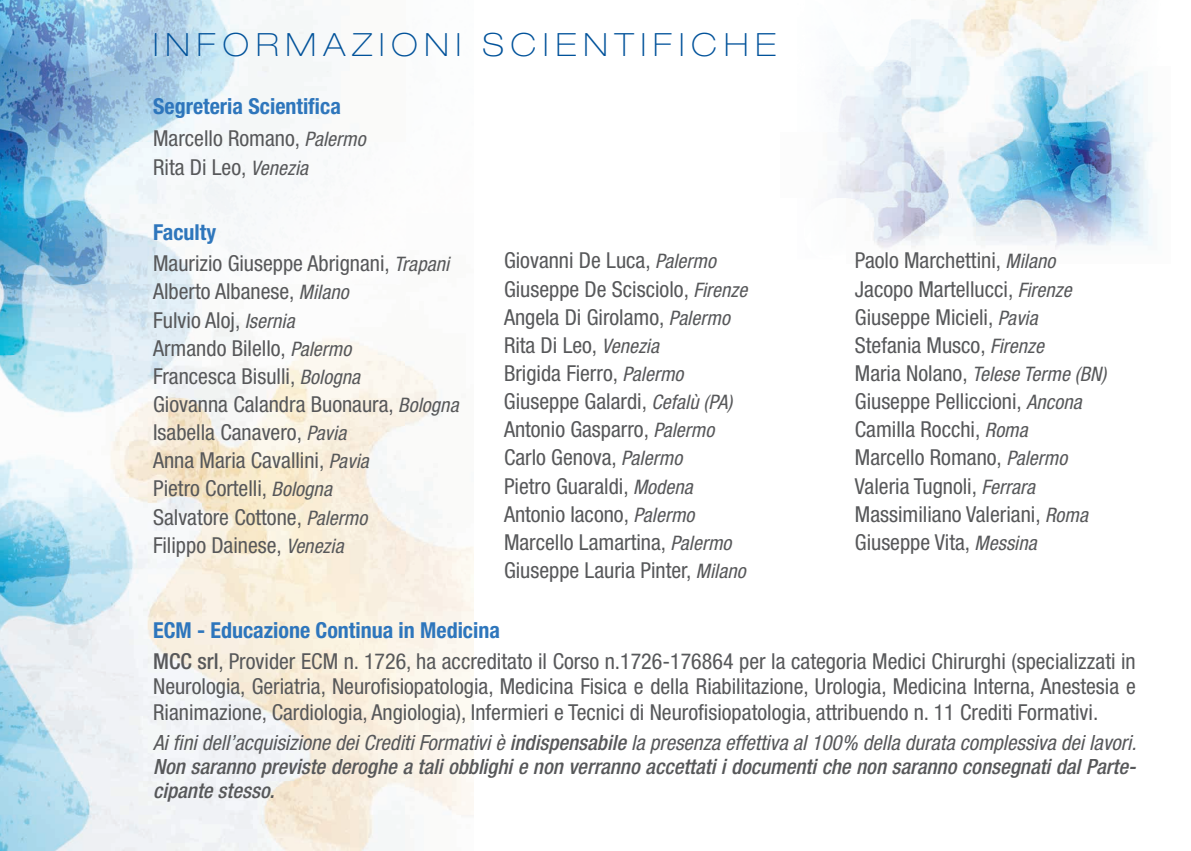
<style>
.page{position:relative;width:1191px;height:851px;background:#fff}
.page>*{position:absolute;margin:0;border:0;box-sizing:border-box;transform-origin:0 0}
.t1{font:100 expanded 32px "Helvetica Neue";letter-spacing:.22em;color:#01529a}
.t2{font:condensed 22px/28.2px "Helvetica Neue";color:#57585a}
.t3{font:700 condensed 22px/32px "Helvetica Neue";color:#2e76bc}
.t4{font:italic 500 condensed 21px/24.2px "Helvetica Neue";color:#57585a;text-align:justify}
.t5{font:italic condensed 20px "Helvetica Neue";letter-spacing:.005em;color:#57585a}
.s1{font-weight:400;color:#57585a}
.s2{font-weight:400;font-style:italic;font-size:20px;color:#57585a}
.s3{font-style:italic;font-size:20px}
.s4{font-weight:700;color:#2e76bc}
.s5{font-style:normal;font-size:22px}
.s6{font-weight:500}
.s7{font-weight:400}
</style>
<div class="page">
<img style="left:828px;top:0;width:325px;height:249px">
<img style="left:0;top:0;width:473px;height:850px">
<h1 class="t1" style="left:153px;top:26px;width:624px">INFORMAZIONI SCIENTIFICHE</h1>
<p class="t3" style="left:153px;top:89px;width:214px">Segreteria Scientifica<br><span class="s1">Marcello Romano,</span> <span class="s2">Palermo</span></p>
<p class="t2" style="left:153px;top:153px;width:156px">Rita Di Leo, <span class="s3">Venezia</span></p>
<p class="t2" style="left:153px;top:217px;width:297px;line-height:31px"><span class="s4">Faculty<br></span>Maurizio Giuseppe Abrignani, <span class="s3">Trapani</span></p>
<p class="t2" style="left:153px;top:277px;width:307px">Alberto Albanese, <span class="s3">Milano<br></span>Fulvio Aloj, <span class="s3">Isernia<br></span>Armando Bilello, <span class="s3">Palermo<br></span>Francesca Bisulli, <span class="s3">Bologna<br></span>Giovanna Calandra Buonaura, <span class="s3">Bologna<br></span>Isabella Canavero, <span class="s3">Pavia<br></span>Anna Maria Cavallini, <span class="s3">Pavia<br></span>Pietro Cortelli, <span class="s3">Bologna<br></span>Salvatore Cottone, <span class="s3">Palermo<br></span>Filippo Dainese, <span class="s3">Venezia</span></p>
<p class="t2" style="left:504px;top:246px;width:245px">Giovanni De Luca, <span class="s3">Palermo<br></span>Giuseppe De Scisciolo, <span class="s3">Firenze<br></span>Angela Di Girolamo, <span class="s3">Palermo<br></span>Rita Di Leo, <span class="s3">Venezia<br></span>Brigida Fierro, <span class="s3">Palermo<br></span>Giuseppe Galardi, <span class="s3">Cefalù (PA)<br></span>Antonio Gasparro, <span class="s3">Palermo<br></span>Carlo Genova, <span class="s3">Palermo<br></span>Pietro Guaraldi, <span class="s3">Modena<br></span>Antonio Iacono, <span class="s3">Palermo<br></span>Marcello Lamartina, <span class="s3">Palermo<br></span>Giuseppe Lauria Pinter, <span class="s3">Milano</span></p>
<p class="t2" style="left:855px;top:246px;width:218px">Paolo Marchettini, <span class="s3">Milano<br></span>Jacopo Martellucci, <span class="s3">Firenze<br></span>Giuseppe Micieli, <span class="s3">Pavia<br></span>Stefania Musco, <span class="s3">Firenze</span></p>
<p class="t5" style="left:855px;top:362px;width:253px"><span class="s5">Maria Nolano,</span> Telese Terme (BN)</p>
<p class="t2" style="left:855px;top:387px;width:235px">Giuseppe Pelliccioni, <span class="s3">Ancona<br></span>Camilla Rocchi, <span class="s3">Roma<br></span>Marcello Romano, <span class="s3">Palermo<br></span>Valeria Tugnoli, <span class="s3">Ferrara<br></span>Massimiliano Valeriani, <span class="s3">Roma<br></span>Giuseppe Vita, <span class="s3">Messina</span></p>
<p class="t2" style="left:153px;top:614px;width:984px;line-height:31px"><span class="s4">ECM - Educazione Continua in Medicina<br></span><span class="s6">MCC srl</span>, Provider ECM n. 1726, ha accreditato il Corso n.1726-176864 per la categoria Medici Chirurghi (specializzati in</p>
<p class="t2" style="left:153px;top:673px;width:984px;line-height:25.4px">Neurologia, Geriatria, Neurofisiopatologia, Medicina Fisica e della Riabilitazione, Urologia, Medicina Interna, Anestesia e<br>Rianimazione, Cardiologia, Angiologia), Infermieri e Tecnici di Neurofisiopatologia, attribuendo n. 11 Crediti Formativi.</p>
<p class="t4" style="left:153px;top:729px;width:984px"><span class="s7">Ai fini dell’acquisizione dei Crediti Formativi è</span> indispensabile <span class="s7">la presenza effettiva al 100% della durata complessiva dei lavori.<br></span>Non saranno previste deroghe a tali obblighi e non verranno accettati i documenti che non saranno consegnati dal Parte&shy;cipante stesso.</p>
</div>
